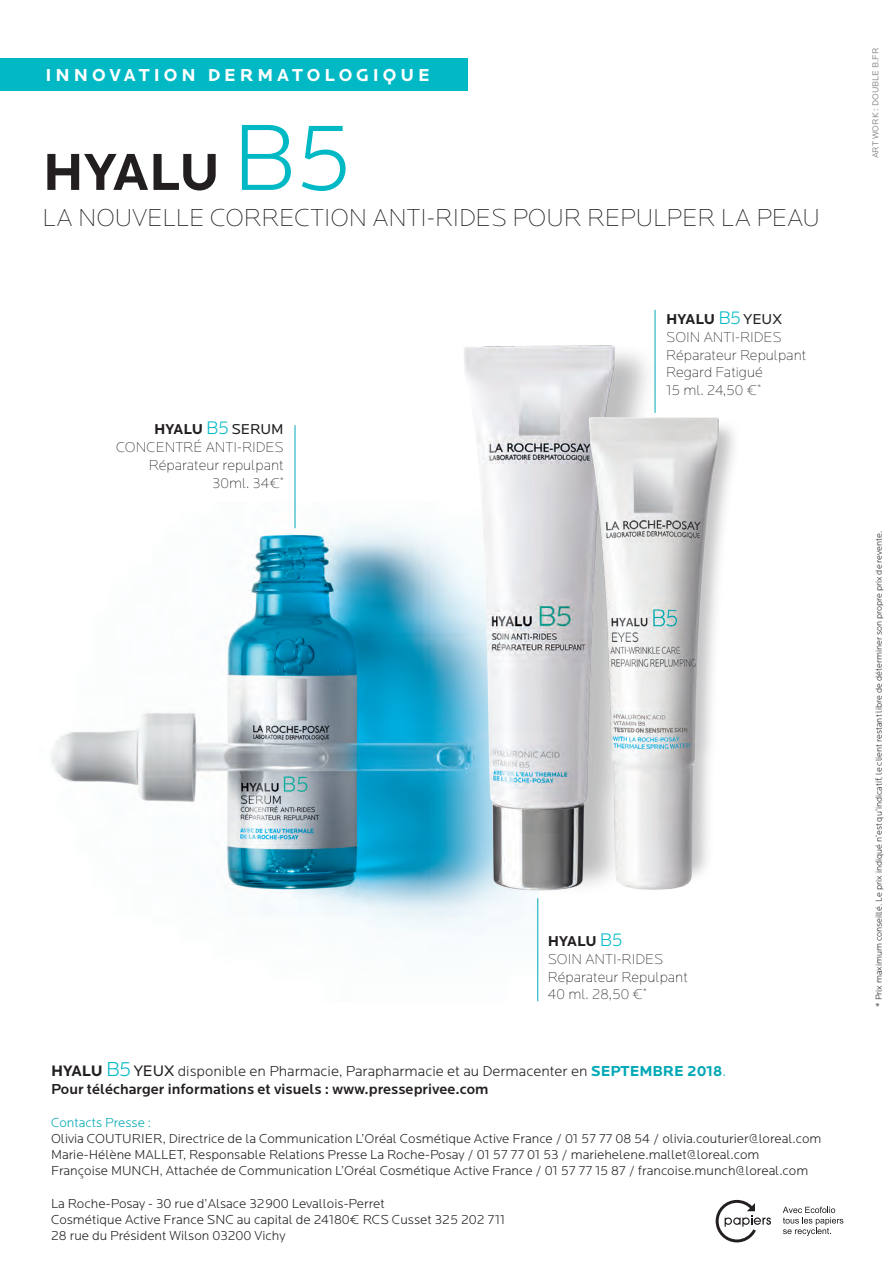
<style>
.page{position:relative;width:893px;height:1263px;background:#fff}
.page>*{position:absolute;margin:0;border:0;box-sizing:border-box;transform-origin:0 0}
.t1{font:700 54px "Locator";letter-spacing:-.01em;color:#231f20}
.t2{font:200 25.5px "Locator";color:#231f20}
.t3{font:700 18px "Locator";letter-spacing:.22em;color:#fff}
.t4{font:300 15px "Locator";color:#231f20}
.t5{font:500 15px "Locator";color:#231f20}
.t6{font:200 14.85px/17.9px "Locator";color:#231f20}
.t7{font:700 14.85px "Locator";letter-spacing:-.01em;color:#231f20}
.t8{font:300 13.5px/16.2px "Locator";color:#231f20}
.t9{font:300 9px "Locator";color:#231f20}
.t10{font:9px "Locator";color:#939598}
.s1{font-weight:300;font-size:97.5px;color:#00b9c5}
.s2{font-weight:300;font-size:18.9px;color:#00b9c5}
.s3{font-weight:400}
.s4{font-weight:700}
.s5{font-weight:700;font-size:15.75px}
.s6{font-size:21px;color:#00b9c5}
.s7{font-weight:400;font-size:15.75px}
.s8{font-weight:700;color:#00a9b5}
.s9{color:#00a9b5}
</style>
<div class="page">
<svg style="left:716px;top:1200px;width:55px;height:42px"></svg>
<svg style="left:783px;top:1207px;width:60px;height:29px"></svg>
<img style="left:51px;top:503px;width:400px;height:429px">
<img style="left:451px;top:309px;width:204px;height:636px">
<img style="left:587px;top:406px;width:147px;height:516px">
<hr style="left:295px;top:425px;width:1px;height:103px;background:#00a9b5">
<hr style="left:655px;top:310px;width:1px;height:103px;background:#00a9b5">
<hr style="left:537px;top:898px;width:1px;height:103px;background:#00a9b5">
<div style="left:0;top:58px;width:468px;height:33px;background:#00b9c5"></div>
<p class="t3" style="left:45px;top:65px;width:386px">INNOVATION DERMATOLOGIQUE</p>
<p class="t1" style="left:43px;top:141px;width:311px">HYALU <span class="s1">B5</span></p>
<p class="t2" style="left:43px;top:204px;width:779px">LA NOUVELLE CORRECTION ANTI-RIDES POUR REPULPER LA PEAU</p>
<p class="t7" style="left:154px;top:421px;width:131px">HYALU <span class="s2">B5</span> <span class="s3">SERUM</span></p>
<p class="t6" style="left:116px;top:439px;width:169px">CONCENTRÉ ANTI-RIDES</p>
<p class="t6" style="left:149px;top:456px;width:136px">Réparateur repulpant</p>
<p class="t6" style="left:213px;top:474px;width:73px">30ml. 34€<sup>*</sup></p>
<p class="t7" style="left:666px;top:311px;width:117px">HYALU <span class="s2">B5</span> <span class="s3">YEUX</span></p>
<p class="t6" style="left:666px;top:328px;width:117px">SOIN ANTI-RIDES</p>
<p class="t6" style="left:666px;top:346px;width:142px">Réparateur Repulpant</p>
<p class="t6" style="left:666px;top:364px;width:98px">Regard Fatigué</p>
<p class="t6" style="left:666px;top:382px;width:96px">15 ml. 24,50 €<sup>*</sup></p>
<p class="t6" style="left:548px;top:933px;width:117px"><span class="s4">HYALU</span> <span class="s2">B5<br></span>SOIN ANTI-RIDES</p>
<p class="t6" style="left:548px;top:968px;width:142px">Réparateur Repulpant</p>
<p class="t6" style="left:548px;top:986px;width:101px">40 ml. 28,50 €<sup>*</sup></p>
<p class="t4" style="left:51px;top:1063px;width:676px"><span class="s5">HYALU</span> <span class="s6">B5</span><span class="s7">YEUX</span> disponible en Pharmacie, Parapharmacie et au Dermacenter en <span class="s8">SEPTEMBRE 2018</span><span class="s9">.</span></p>
<p class="t5" style="left:51px;top:1081px;width:439px">Pour télécharger informations et visuels : www.presseprivee.com</p>
<p class="t8" style="left:51px;top:1115px;width:772px"><span class="s9">Contacts Presse :<br></span>Olivia COUTURIER, Directrice de la Communication L’Oréal Cosmétique Active France / 01 57 77 08 54 / olivia.couturier@loreal.com</p>
<p class="t8" style="left:51px;top:1147px;width:710px">Marie-Hélène MALLET, Responsable Relations Presse La Roche-Posay / 01 57 77 01 53 / mariehelene.mallet@loreal.com</p>
<p class="t8" style="left:51px;top:1163px;width:759px">Françoise MUNCH, Attachée de Communication L’Oréal Cosmétique Active France / 01 57 77 15 87 / francoise.munch@loreal.com</p>
<p class="t8" style="left:51px;top:1196px;width:335px">La Roche-Posay - 30 rue d’Alsace 32900 Levallois-Perret</p>
<p class="t8" style="left:51px;top:1212px;width:456px">Cosmétique Active France SNC au capital de 24180€ RCS Cusset 325 202 711</p>
<p class="t8" style="left:51px;top:1228px;width:236px">28 rue du Président Wilson 03200 Vichy</p>
<p class="t10" style="left:871px;top:158px;width:112px;rotate:-90deg">ART WORK : DOUBLE B.FR</p>
<p class="t9" style="left:874px;top:1007px;width:477px;rotate:-90deg">* Prix maximum conseillé. Le prix indiqué n’est qu’indicatif, le client restant libre de déterminer son propre prix de revente.</p>
</div>
